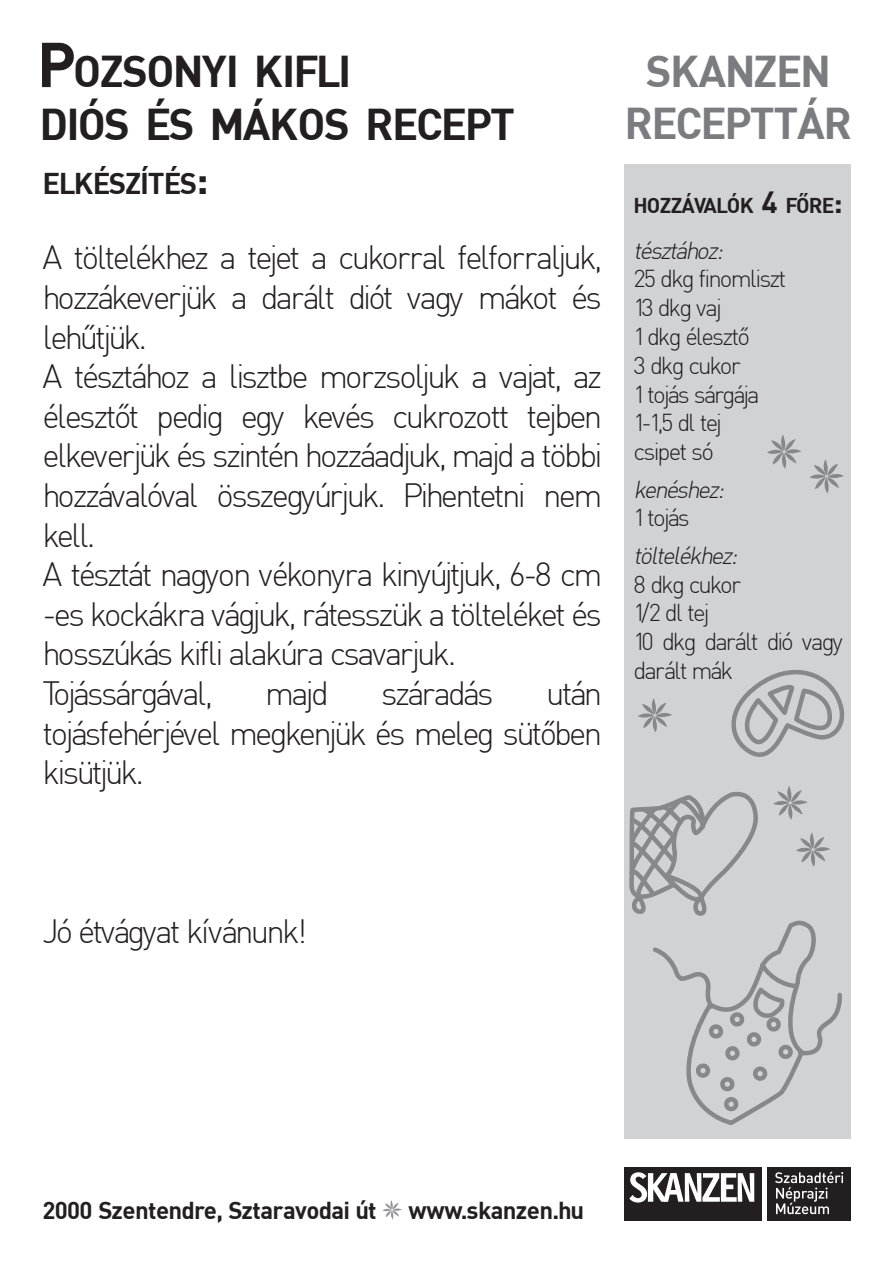
<style>
.page{position:relative;width:893px;height:1263px;background:#fff}
.page>*{position:absolute;margin:0;border:0;box-sizing:border-box;transform-origin:0 0}
.t1{font:700 43.5px "DIN PFL";color:#231f20}
.t2{font:700 43.5px "DIN PFL";color:#7a7c7f}
.t3{font:33px/39.6px "DIN Lt PFL";color:#231f20}
.t4{font:700 29.4px "DIN PFL";color:#231f20}
.t5{font:24px/28.8px "DIN Lt PFL";color:#231f20}
.t6{font:700 24px "DIN PFL";color:#231f20}
.t7{font:italic 24px "DIN Lt PFL";color:#231f20}
.t8{font:700 21px "DIN PFL";color:#231f20}
.s1{font-size:62.1px}
.s2{font-size:42px}
.s3{font-size:30px}
</style>
<div class="page">
<div style="left:624px;top:1166px;width:138px;height:54px;background:#231f20"></div>
<svg style="left:629px;top:1172px;width:80px;height:30px"></svg>
<div style="left:767px;top:1166px;width:83px;height:54px;background:#231f20"></div>
<svg style="left:383px;top:1200px;width:19px;height:19px"></svg>
<svg style="left:709px;top:1166px;width:135px;height:55px"></svg>
<div style="left:624px;top:164px;width:226px;height:975px;background:#d1d2d4"></div>
<svg style="left:731px;top:670px;width:114px;height:87px"></svg>
<svg style="left:767px;top:435px;width:77px;height:58px"></svg>
<svg style="left:638px;top:698px;width:34px;height:34px"></svg>
<svg style="left:629px;top:786px;width:213px;height:339px"></svg>
<h1 class="t1" style="left:37px;top:43px;width:314px"><span class="s1">P</span>OZSONYI KIFLI</h1>
<h1 class="t1" style="left:40px;top:96px;width:476px">DIÓS ÉS MÁKOS RECEPT</h1>
<p class="t4" style="left:43px;top:164px;width:166px">ELKÉSZÍTÉS<span class="s2">:</span></p>
<p class="t3" style="left:43px;top:237px;width:559px">A töltelékhez a tejet a cukorral felforraljuk, hozzákeverjük a darált diót vagy mákot és lehűtjük.<br>A tésztához a lisztbe morzsoljuk a vajat, az élesztőt pedig egy kevés cukrozott tejben elkeverjük és szintén hozzáadjuk, majd a többi hozzávalóval összegyúrjuk. Pihentetni nem kell.<br>A tésztát nagyon vékonyra kinyújtjuk, 6-8 cm -es kockákra vágjuk, rátesszük a tölteléket és hosszúkás kifli alakúra csavarjuk.<br>Tojássárgával,</p>
<p class="t3" style="left:43px;top:673px;width:559px;text-align:justify;text-indent:504px">után tojásfehérjével megkenjük és meleg sütőben kisütjük.</p>
<p class="t3" style="left:265px;top:673px;width:62px">majd</p>
<p class="t3" style="left:381px;top:673px;width:111px">száradás</p>
<h1 class="t2" style="left:646px;top:43px;width:185px">SKANZEN</h1>
<h1 class="t2" style="left:625px;top:95px;width:227px">RECEPTTÁR</h1>
<p class="t8" style="left:634px;top:192px;width:209px">HOZZÁVALÓK <span class="s3">4</span> FŐRE<span class="s3">:</span></p>
<p class="t7" style="left:634px;top:234px;width:95px">tésztához:</p>
<p class="t5" style="left:634px;top:264px;width:152px">25 dkg finomliszt<br>13 dkg vaj<br>1 dkg élesztő<br>3 dkg cukor<br>1 tojás sárgája<br>1-1,5 dl tej<br>csipet só</p>
<p class="t7" style="left:634px;top:473px;width:95px">kenéshez:</p>
<p class="t5" style="left:634px;top:503px;width:56px">1 tojás</p>
<p class="t7" style="left:634px;top:539px;width:109px">töltelékhez:</p>
<p class="t5" style="left:634px;top:569px;width:210px">8 dkg cukor<br>1/2 dl tej<br>10 dkg darált dió vagy darált mák</p>
<p class="t3" style="left:43px;top:911px;width:263px">Jó étvágyat kívánunk!</p>
<p class="t6" style="left:43px;top:1195px;width:335px">2000 Szentendre, Sztaravodai út</p>
<p class="t6" style="left:408px;top:1195px;width:177px">www.skanzen.hu</p>
</div>
